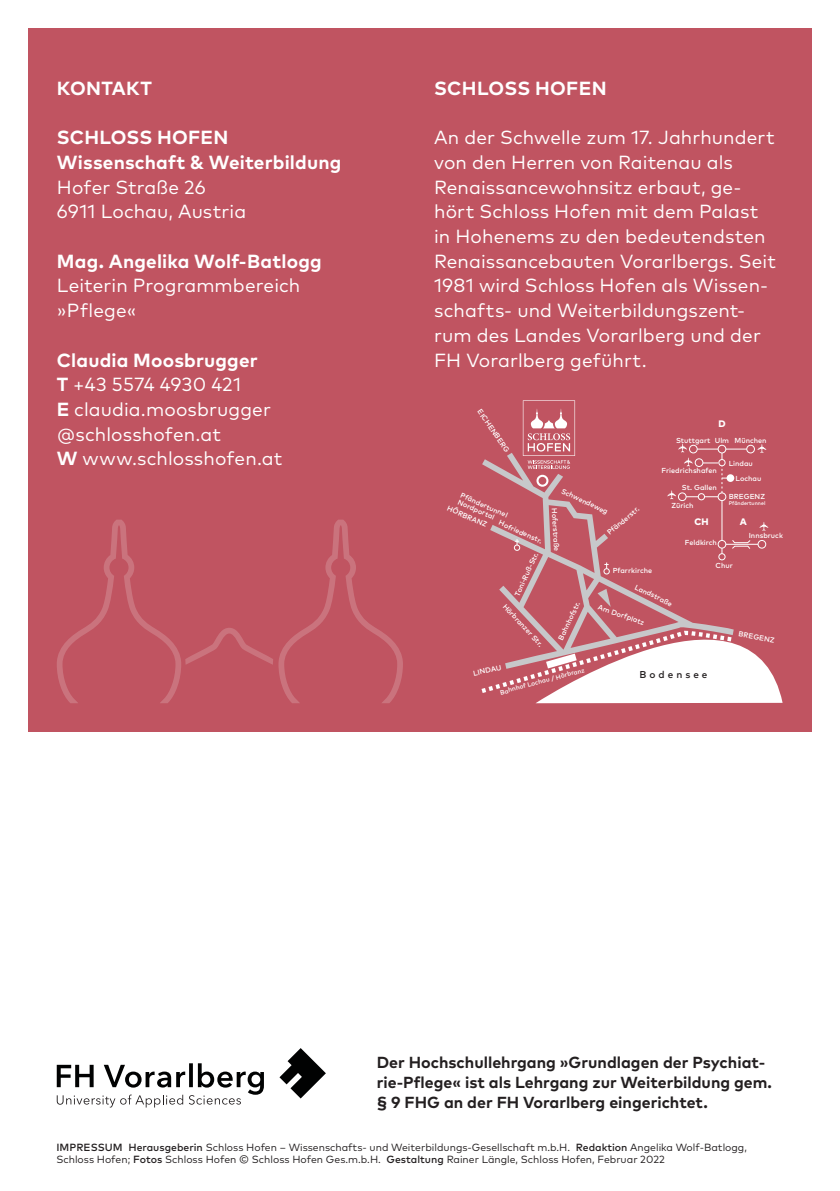
<style>
.page{position:relative;width:840px;height:1191px;background:#fff}
.page>*{position:absolute;margin:0;border:0;box-sizing:border-box;transform-origin:0 0}
.t1{font:19px/24.6px "Mark Pro";letter-spacing:.005em;color:#fff}
.t2{font:700 19px "Mark Pro";letter-spacing:.01em;color:#fff}
.t3{font:700 16px/20px "Mark Pro";color:#231f20}
.Fließtext{font:10.4px/12px "Mark Pro";color:#231f20}
.t4{font:500 10px "Mark Pro";letter-spacing:.3em;color:#231f20}
.t5{font:800 9.4px "Mark Pro";color:#fff}
.t6{font:500 7.2px/7.2px "Mark Pro";color:#fff}
.t7{font:500 6.4px "Mark Pro";color:#fff}
.t8{font:500 5.2px "Mark Pro";color:#fff}
.s1{font-weight:700}
.s2{font-weight:500}
</style>
<div class="page">
<div style="left:28px;top:28px;width:783px;height:703px;background:#c05461"></div>
<svg style="left:482px;top:453px;width:248px;height:109px"></svg>
<div style="left:536px;top:475px;width:12px;height:12px;border:2px solid #fff;border-radius:50%"></div>
<div style="left:513px;top:544px;width:7px;height:7px;border:1px solid #fff;border-radius:50%"></div>
<svg style="left:514px;top:539px;width:5px;height:6px"></svg>
<svg style="left:481px;top:562px;width:301px;height:141px"></svg>
<div style="left:746px;top:445px;width:8px;height:8px;border:1px solid #fff;border-radius:50%"></div>
<div style="left:717px;top:492px;width:8px;height:9px;border:1px solid #fff;border-radius:50%"></div>
<div style="left:677px;top:492px;width:9px;height:9px;border:1px solid #fff;border-radius:50%"></div>
<div style="left:697px;top:493px;width:7px;height:7px;border:1px solid #fff;border-radius:50%"></div>
<div style="left:717px;top:540px;width:8px;height:8px;border:1px solid #fff;border-radius:50%"></div>
<div style="left:718px;top:553px;width:7px;height:7px;border:1px solid #fff;border-radius:50%"></div>
<div style="left:757px;top:540px;width:8px;height:8px;border:1px solid #fff;border-radius:50%"></div>
<svg style="left:730px;top:540px;width:20px;height:9px"></svg>
<hr style="left:721px;top:500px;width:1px;height:40px;background:#fff">
<hr style="left:725px;top:544px;width:32px;height:1px;background:#fff">
<svg style="left:757px;top:444px;width:8px;height:9px"></svg>
<svg style="left:667px;top:443px;width:79px;height:56px"></svg>
<svg style="left:759px;top:522px;width:8px;height:9px"></svg>
<svg style="left:522px;top:400px;width:52px;height:69px"></svg>
<svg style="left:57px;top:519px;width:346px;height:184px"></svg>
<svg style="left:279px;top:1048px;width:46px;height:50px"></svg>
<svg style="left:57px;top:1063px;width:207px;height:44px"></svg>
<p class="t2" style="left:57px;top:74px;width:96px">KONTAKT</p>
<p class="t2" style="left:57px;top:123px;width:173px">SCHLOSS HOFEN</p>
<p class="t2" style="left:57px;top:148px;width:286px">Wissenschaft &amp; Weiterbildung</p>
<p class="t1" style="left:57px;top:173px;width:150px">Hofer Straße 26</p>
<p class="t1" style="left:57px;top:198px;width:191px">6911 Lochau, Austria</p>
<p class="t2" style="left:57px;top:247px;width:266px">Mag. Angelika Wolf-Batlogg</p>
<p class="t1" style="left:57px;top:272px;width:245px">Leiterin Programmbereich</p>
<p class="t1" style="left:57px;top:297px;width:81px">»Pflege«</p>
<p class="t2" style="left:57px;top:345px;width:202px">Claudia Moosbrugger</p>
<p class="t1" style="left:57px;top:371px;width:185px"><span class="s1">T</span> +43 5574 4930 421</p>
<p class="t1" style="left:57px;top:395px;width:215px"><span class="s1">E</span> claudia.moosbrugger @schlosshofen.at</p>
<p class="t1" style="left:57px;top:445px;width:227px"><span class="s1">W</span> www.schlosshofen.at</p>
<p class="t2" style="left:434px;top:74px;width:174px">SCHLOSS HOFEN</p>
<p class="t1" style="left:434px;top:124px;width:343px">An der Schwelle zum 17. Jahrhundert von den Herren von Raitenau als Renaissancewohnsitz erbaut, ge&shy;hört Schloss Hofen mit dem Palast in Hohenems zu den bedeutendsten Renaissancebauten Vorarlbergs. Seit 1981 wird Schloss Hofen als Wissen&shy;schafts- und Weiterbildungszent&shy;rum des Landes Vorarlberg und der FH Vorarlberg geführt.</p>
<p class="t6" style="left:482px;top:407px;width:52px;rotate:55deg">EIC HENBERG</p>
<p class="t6" style="left:462px;top:491px;width:52px;rotate:24deg">Pfändertunnel<br>Nordportal</p>
<p class="t6" style="left:563px;top:486px;width:51px;rotate:25deg">Schw endew eg</p>
<p class="t6" style="left:449px;top:504px;width:44px;rotate:23deg">HÖRBRANZ</p>
<p class="t6" style="left:605px;top:530px;width:41px;rotate:-41deg">Pfänderstr.</p>
<p class="t6" style="left:558px;top:508px;width:45px;rotate:87deg">Hoferstraße</p>
<p class="t6" style="left:500px;top:518px;width:48px;rotate:24deg">Hofriedenstr.</p>
<p class="t5" style="left:718px;top:416px;width:9px">D</p>
<p class="t6" style="left:714px;top:436px;width:53px">Ulm München</p>
<p class="t6" style="left:728px;top:459px;width:26px">Lindau</p>
<p class="t6" style="left:661px;top:467px;width:57px">Friedrichshafen</p>
<p class="t6" style="left:735px;top:474px;width:27px">Lochau</p>
<p class="t6" style="left:728px;top:492px;width:38px">BREGENZ</p>
<p class="t8" style="left:728px;top:499px;width:38px">Pfändertunnel</p>
<p class="t6" style="left:671px;top:501px;width:24px">Zürich</p>
<p class="t6" style="left:675px;top:436px;width:36px">Stuttgart</p>
<p class="t6" style="left:681px;top:483px;width:36px">St. Gallen</p>
<p class="t5" style="left:694px;top:515px;width:16px">CH</p>
<p class="t5" style="left:739px;top:515px;width:9px">A</p>
<p class="t6" style="left:684px;top:538px;width:34px">Feldkirch</p>
<p class="t6" style="left:748px;top:531px;width:36px">Innsbruck</p>
<p class="t6" style="left:512px;top:593px;width:48px;rotate:-65deg">Toni-Ruß-Str.</p>
<p class="t6" style="left:507px;top:602px;width:57px;rotate:47deg">Hörbranzer Str.</p>
<p class="t6" style="left:556px;top:637px;width:43px;rotate:-64deg">Bahnhofstr.</p>
<p class="t6" style="left:612px;top:566px;width:41px">Pfarrkirche</p>
<p class="t6" style="left:636px;top:582px;width:42px;rotate:26deg">Landstraße</p>
<p class="t6" style="left:599px;top:603px;width:50px;rotate:19deg">Am Dorfplatz</p>
<p class="t6" style="left:715px;top:561px;width:19px">Chur</p>
<p class="t6" style="left:739px;top:629px;width:38px;rotate:10deg">BREGENZ</p>
<p class="t6" style="left:472px;top:669px;width:30px;rotate:-12deg">LINDAU</p>
<p class="t7" style="left:498px;top:687px;width:89px;rotate:-15deg">Bahnhof Lochau / Hörbranz</p>
<p class="t4" style="left:639px;top:667px;width:69px">Bodensee</p>
<p class="t3" style="left:376px;top:1050px;width:396px">Der Hochschullehrgang »Grundlagen der Psychiat&shy;rie-Pflege« ist als Lehrgang zur Weiterbildung gem. § 9 FHG an der FH Vorarlberg eingerichtet.</p>
<p class="Fließtext" style="left:56px;top:1140px;width:691px"><span class="s2">IMPRESSUM Herausgeberin</span> Schloss Hofen – Wissenschafts- und Weiterbildungs-Gesellschaft m.b.H. <span class="s2">Redaktion</span> Angelika Wolf-Batlogg,<br>Schloss Hofen; <span class="s2">Fotos</span> Schloss Hofen © Schloss Hofen Ges.m.b.H. <span class="s2">Gestaltung</span> Rainer Längle, Schloss Hofen, Februar 2022</p>
</div>
